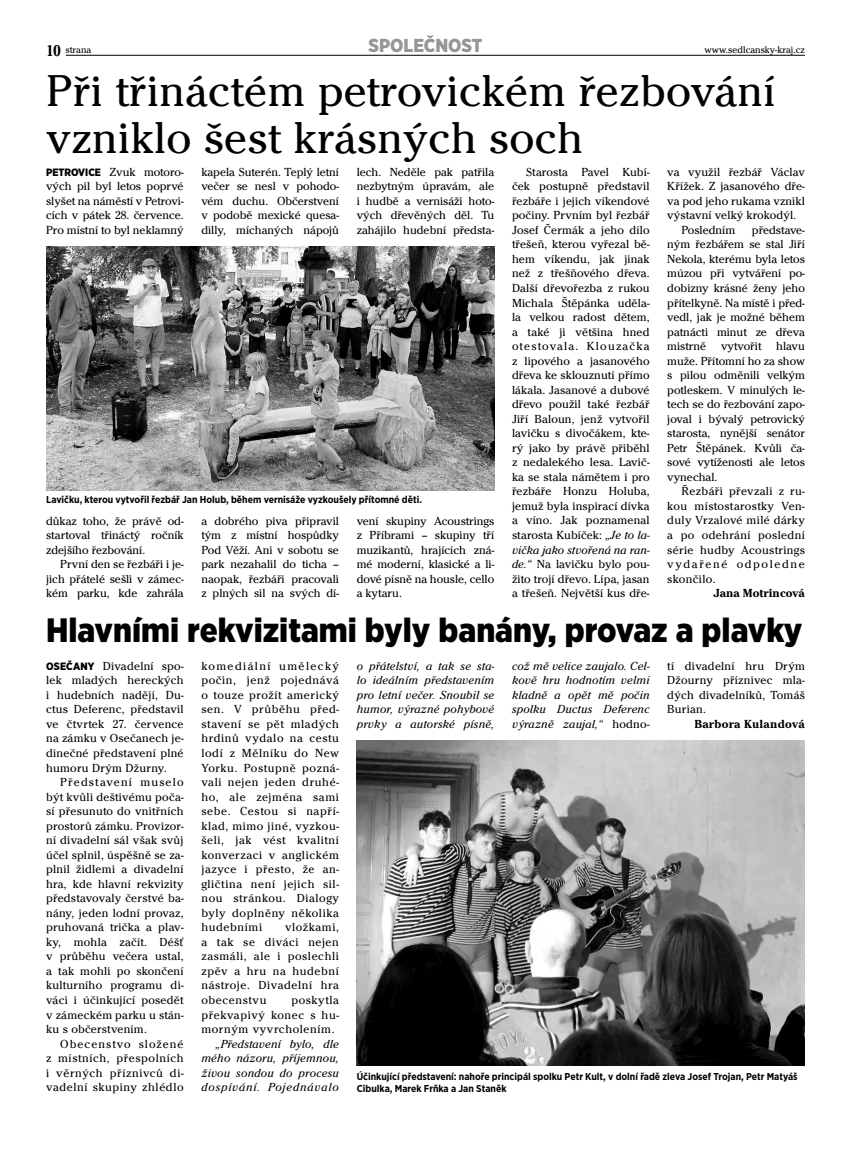
<style>
.page{position:relative;width:851px;height:1152px;background:#fff}
.page>*{position:absolute;margin:0;border:0;box-sizing:border-box;transform-origin:0 0}
.t1{font:46.25px/46.2px "Cheltenham Itc TOT";letter-spacing:.01em;color:#000}
.t2{font:900 condensed 33.75px "Gotham CE";color:#000}
.t3{font:900 condensed 18.75px "Gotham CE";color:#969696}
.t4{font:12.12px/14.5px "Cheltenham Itc TOT";letter-spacing:.01em;color:#000;text-align:justify}
.t5{font:italic 12.12px/14.5px "Cheltenham Itc TOT";letter-spacing:.02em;color:#000;text-align:justify}
.t6{font:700 12.12px "Cheltenham Itc TOT";letter-spacing:.02em;color:#000}
.t7{font:700 12.12px "Cheltenham Itc TOT";color:#000}
.t8{font:700 condensed 10px/12px "Gotham CE";color:#000}
.t9{font:10px "Cheltenham Itc TOT";color:#000}
.s1{font-weight:700;font-stretch:condensed;font-size:16.25px}
.s2{font-family:"Gotham CE";font-weight:900;font-stretch:condensed;font-size:10.62px}
.s3{font-style:italic}
.s4{font-style:normal}
</style>
<div class="page">
<hr style="left:66px;top:55px;width:738px;height:1px;background:#000">
<img style="left:46px;top:246px;width:448px;height:244px">
<img style="left:356px;top:740px;width:448px;height:325px">
<p class="t9" style="left:46px;top:46px;width:47px"><span class="s1">10</span> strana</p>
<h3 class="t3" style="left:368px;top:39px;width:115px">SPOLEČNOST</h3>
<p class="t9" style="left:704px;top:46px;width:102px">www.sedlcansky-kraj.cz</p>
<h1 class="t1" style="left:46px;top:72px;width:730px">Při třináctém petrovickém řezbování vzniklo šest krásných soch</h1>
<p class="t4" style="left:46px;top:166px;width:139px"><span class="s2">PETROVICE</span> Zvuk motoro&shy;vých pil byl letos poprvé slyšet na náměstí v Petrovi&shy;cích v pátek 28. července.<br>Pro místní to byl neklamný</p>
<p class="t4" style="left:512px;top:166px;width:139px;text-indent:14px">Starosta Pavel Kubí&shy;ček postupně představil řezbáře i jejich víkendové počiny. Prvním byl řezbář Josef Čermák a jeho dílo třešeň, kterou vyřezal bě&shy;hem víkendu, jak jinak než z třešňového dřeva.<br>Další dřevořezba z rukou Michala Štěpánka uděla&shy;la velkou radost dětem, a také ji většina hned otestovala. Klouzačka z lipového a jasanového dřeva ke sklouznutí přímo lákala. Jasanové a dubové dřevo použil také řezbář Jiří Baloun, jenž vytvořil lavičku s divočákem, kte&shy;rý jako by právě přiběhl z nedalekého lesa. Lavič&shy;ka se stala námětem i pro řezbáře Honzu Holuba, jemuž byla inspirací dívka a víno. Jak poznamenal starosta Kubíček: <span class="s3">„Je to la&shy;vička jako stvořená na ran&shy;de.“</span> Na lavičku bylo pou&shy;žito trojí dřevo. Lípa, jasan a třešeň. Největší kus dře-</p>
<p class="t4" style="left:667px;top:166px;width:139px">va využil řezbář Václav</p>
<p class="t4" style="left:201px;top:166px;width:139px">kapela Suterén. Teplý letní večer se nesl v pohodo&shy;vém duchu. Občerstvení v podobě mexické quesa&shy;dilly, míchaných nápojů</p>
<p class="t4" style="left:356px;top:166px;width:139px">lech. Neděle pak patřila nezbytným úpravám, ale i hudbě a vernisáži hoto&shy;vých dřevěných děl. Tu zahájilo hudební předsta-</p>
<p class="t4" style="left:667px;top:180px;width:139px">Křížek. Z jasanového dře-</p>
<p class="t4" style="left:667px;top:195px;width:139px">va pod jeho rukama vznikl</p>
<p class="t4" style="left:667px;top:209px;width:130px">výstavní velký krokodýl.</p>
<p class="t4" style="left:681px;top:224px;width:55px">Posledním</p>
<p class="t4" style="left:667px;top:224px;width:139px;text-indent:85px">představe&shy;ným řezbářem se stal Jiří Nekola, kterému byla letos múzou při vytváření po&shy;dobizny krásné ženy jeho přítelkyně. Na místě i před&shy;vedl, jak je možné během patnácti minut ze dřeva mistrně vytvořit hlavu muže. Přítomní ho za show s pilou odměnili velkým potleskem. V minulých le&shy;tech se do řezbování zapo&shy;joval i bývalý petrovický starosta, nynější senátor Petr Štěpánek. Kvůli ča&shy;sové vytíženosti ale letos vynechal.</p>
<p class="t4" style="left:667px;top:485px;width:139px;text-indent:14px">Řezbáři převzali z ru&shy;kou místostarostky Ven&shy;duly Vrzalové milé dárky a po odehrání poslední série hudby Acoustrings vydařené odpoledne skončilo.</p>
<p class="t7" style="left:713px;top:589px;width:93px">Jana Motrincová</p>
<p class="t8" style="left:46px;top:494px;width:377px">Lavičku, kterou vytvořil řezbář Jan Holub, během vernisáže vyzkoušely přítomné děti.</p>
<p class="t4" style="left:356px;top:514px;width:139px">vení skupiny Acoustrings z Příbrami – skupiny tří muzikantů, hrajících zná&shy;mé moderní, klasické a li&shy;dové písně na housle, cello a kytaru.</p>
<p class="t4" style="left:46px;top:514px;width:139px">důkaz toho, že právě od&shy;startoval třináctý ročník zdejšího řezbování.</p>
<p class="t4" style="left:46px;top:558px;width:139px;text-indent:14px">První den se řezbáři i je&shy;jich přátelé sešli v zámec&shy;kém parku, kde zahrála</p>
<p class="t4" style="left:201px;top:514px;width:139px">a dobrého piva připravil tým z místní hospůdky Pod Věží. Ani v sobotu se park nezahalil do ticha – naopak, řezbáři pracovali z plných sil na svých dí-</p>
<h2 class="t2" style="left:46px;top:618px;width:757px">Hlavními rekvizitami byly banány, provaz a plavky</h2>
<p class="t4" style="left:46px;top:659px;width:139px"><span class="s2">OSEČANY</span> Divadelní spo&shy;lek mladých hereckých i hudebních nadějí, Du&shy;ctus Deferenc, představil ve čtvrtek 27. července na zámku v Osečanech je&shy;dinečné představení plné humoru Drým Džurny.</p>
<p class="t4" style="left:46px;top:776px;width:139px;text-indent:14px">Představení muselo být kvůli deštivému poča&shy;sí přesunuto do vnitřních prostorů zámku. Provizor&shy;ní divadelní sál však svůj účel splnil, úspěšně se za&shy;plnil židlemi a divadelní hra, kde hlavní rekvizity představovaly čerstvé ba&shy;nány, jeden lodní provaz, pruhovaná trička a plav&shy;ky, mohla začít. Déšť v průběhu večera ustal, a tak mohli po skončení kulturního programu di&shy;váci i účinkující posedět v zámeckém parku u stán&shy;ku s občerstvením.</p>
<p class="t4" style="left:46px;top:1037px;width:139px;text-indent:14px">Obecenstvo složené z místních, přespolních i věrných příznivců di&shy;vadelní skupiny zhlédlo</p>
<p class="t4" style="left:201px;top:659px;width:139px">komediální umělecký počin, jenž pojednává o touze prožít americký sen. V průběhu před&shy;stavení se pět mladých hrdinů vydalo na cestu lodí z Mělníku do New Yorku. Postupně pozná&shy;vali nejen jeden druhé&shy;ho, ale zejména sami sebe. Cestou si napří&shy;klad, mimo jiné, vyzkou&shy;šeli, jak vést kvalitní konverzaci v anglickém jazyce i přesto, že an&shy;gličtina není jejich sil&shy;nou stránkou. Dialogy byly doplněny několika hudebními</p>
<p class="t4" style="left:201px;top:921px;width:139px;text-indent:84px">vložkami, a tak se diváci nejen zasmáli, ale i poslechli zpěv a hru na hudební nástroje. Divadelní hra obecenstvu</p>
<p class="t4" style="left:201px;top:993px;width:139px;text-indent:90px">poskytla překvapivý konec s hu&shy;morným vyvrcholením.</p>
<p class="t5" style="left:201px;top:1037px;width:139px;text-indent:14px">„Představení bylo, dle mého názoru, příjemnou, živou sondou do procesu dospívání. Pojednávalo</p>
<p class="t5" style="left:356px;top:660px;width:139px">o přátelství, a tak se sta&shy;lo ideálním představením pro letní večer. Snoubil se humor, výrazné pohybové prvky a autorské písně,</p>
<p class="t5" style="left:512px;top:660px;width:139px">což mě velice zaujalo. Cel&shy;kově hru hodnotím velmi kladně a opět mě počin spolku Ductus Deferenc výrazně zaujal,“ <span class="s4">hodno-</span></p>
<p class="t4" style="left:667px;top:659px;width:139px">tí divadelní hru Drým Džourny příznivec mla&shy;dých divadelníků, Tomáš Burian.</p>
<p class="t6" style="left:694px;top:719px;width:112px">Barbora Kulandová</p>
<p class="t8" style="left:356px;top:1071px;width:442px">Účinkující představení: nahoře principál spolku Petr Kult, v dolní řadě zleva Josef Trojan, Petr Matyáš<br>Cibulka, Marek Frňka a Jan Staněk</p>
</div>
